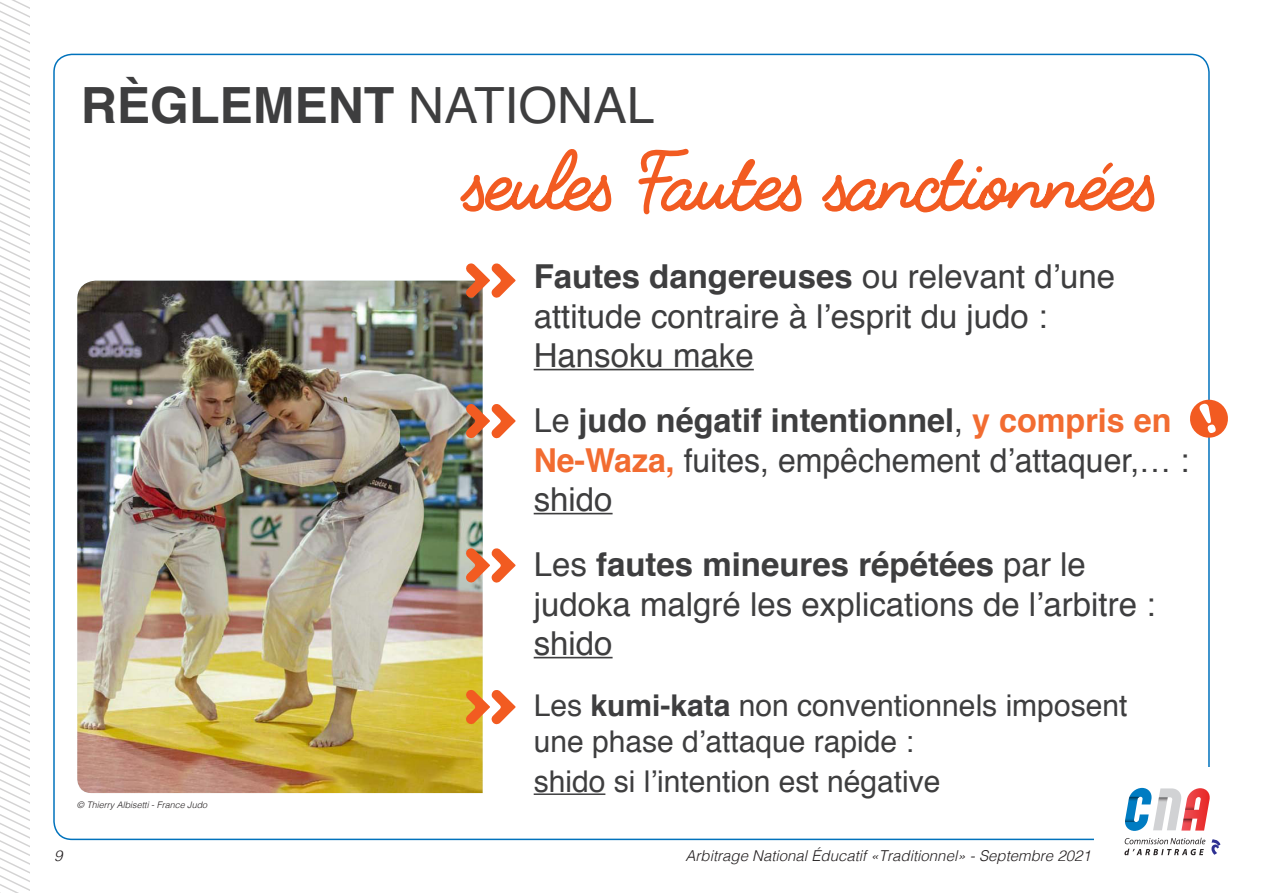
<style>
.page{position:relative;width:1263px;height:893px;background:#fff}
.page>*{position:absolute;margin:0;border:0;box-sizing:border-box;transform-origin:0 0}
.t1{font:700 49.95px "Helvetica";color:#3e3e3f}
.t2{font:33px/39.6px "Helvetica";color:#3e3e3f}
.t3{font:30px/36px "Helvetica";color:#3e3e3f}
.t4{font:italic 300 15px "Helvetica";color:#231f20}
.t5{font:italic 300 9px "Helvetica";color:#231f20}
.s1{font-weight:400}
.s2{font-weight:700}
.s3{font-weight:700;color:#f26c31}
</style>
<div class="page">
<svg style="left:1125px;top:788px;width:85px;height:43px"></svg>
<svg style="left:1124px;top:838px;width:96px;height:17px"></svg>
<svg style="left:0;top:0;width:29px;height:893px"></svg>
<img style="left:77px;top:281px;width:406px;height:512px">
<hr style="left:534px;top:369px;width:220px;height:1px;background:#3e3e3f">
<hr style="left:534px;top:513px;width:79px;height:1px;background:#3e3e3f">
<hr style="left:534px;top:657px;width:79px;height:1px;background:#3e3e3f">
<hr style="left:534px;top:793px;width:71px;height:2px;background:#3e3e3f">
<svg style="left:465px;top:263px;width:51px;height:36px"></svg>
<svg style="left:465px;top:404px;width:51px;height:35px"></svg>
<svg style="left:465px;top:548px;width:51px;height:36px"></svg>
<svg style="left:465px;top:690px;width:51px;height:35px"></svg>
<svg style="left:1190px;top:398px;width:38px;height:41px"></svg>
<svg style="left:460px;top:148px;width:695px;height:66px"></svg>
<svg style="left:727px;top:186px;width:12px;height:21px"></svg>
<svg style="left:749px;top:187px;width:13px;height:18px"></svg>
<svg style="left:936px;top:190px;width:11px;height:16px"></svg>
<svg style="left:959px;top:189px;width:11px;height:15px"></svg>
<p class="t1" style="left:81px;top:65px;width:575px">RÈGLEMENT <span class="s1">NATIONAL</span></p>
<p class="t5" style="left:77px;top:797px;width:132px">© Thierry Albisetti - France Judo</p>
<p class="t2" style="left:534px;top:257px;width:583px"><span class="s2">Fautes dangereuses</span> ou relevant d’une attitude contraire à l’esprit du judo :</p>
<p class="t2" style="left:534px;top:337px;width:222px">Hansoku make</p>
<p class="t2" style="left:534px;top:401px;width:657px">Le <span class="s2">judo négatif intentionnel</span>, <span class="s3">y compris en<br>Ne-Waza,</span> fuites, empêchement d’attaquer,… : shido</p>
<p class="t2" style="left:534px;top:545px;width:623px">Les <span class="s2">fautes mineures répétées</span> par le judoka malgré les explications de l’arbitre :</p>
<p class="t2" style="left:534px;top:625px;width:80px">shido</p>
<p class="t3" style="left:534px;top:689px;width:595px">Les <span class="s2">kumi-kata</span> non conventionnels imposent une phase d’attaque rapide :</p>
<p class="t3" style="left:534px;top:764px;width:408px">shido si l’intention est négative</p>
<p class="t4" style="left:54px;top:843px;width:10px">9</p>
<p class="t4" style="left:685px;top:843px;width:407px">Arbitrage National Éducatif «Traditionnel» - Septembre 2021</p>
</div>
